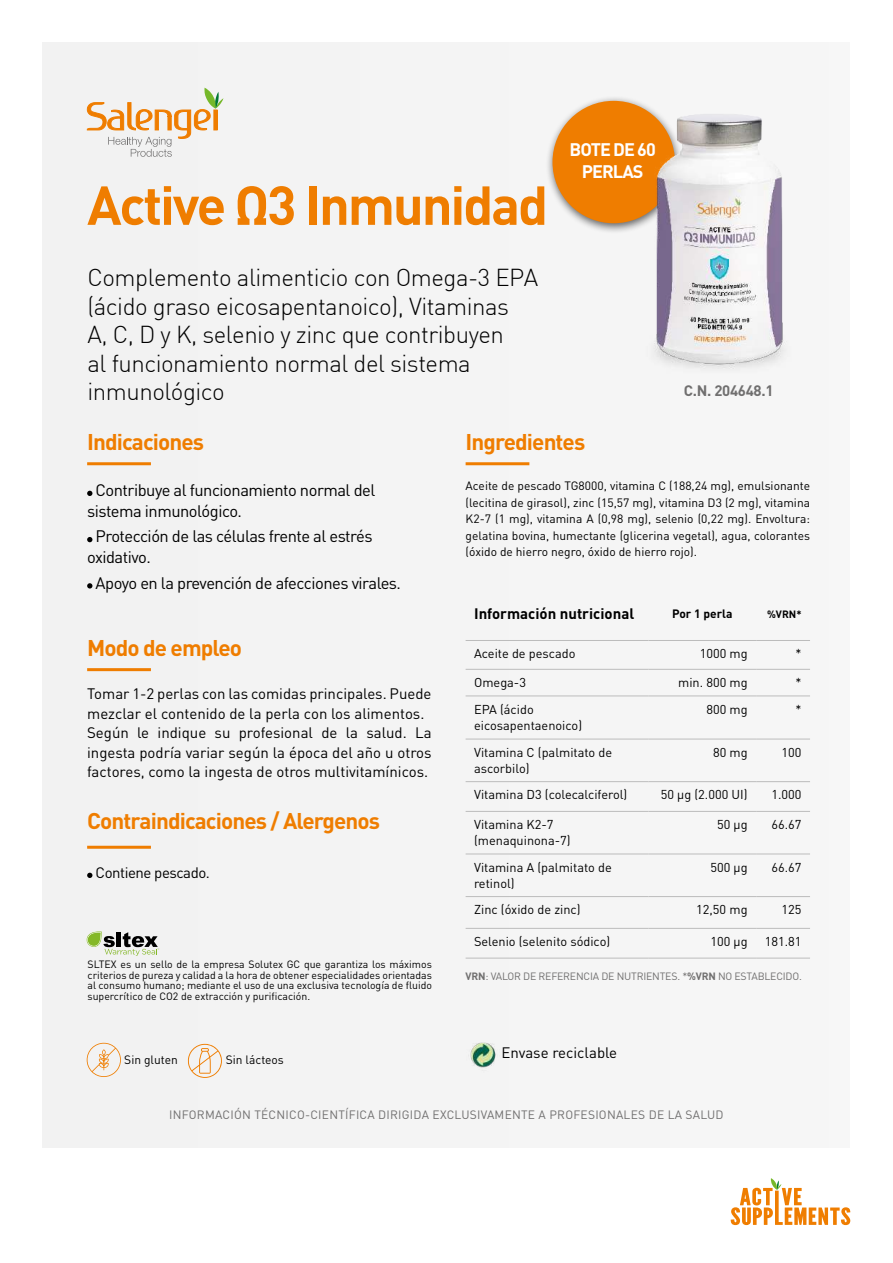
<style>
.page{position:relative;width:893px;height:1263px;background:#fff}
.page>*{position:absolute;margin:0;border:0;box-sizing:border-box;transform-origin:0 0}
.t1{font:700 54px "DIN";letter-spacing:-.04em;color:#ef7d00}
.t2{font:300 24px/28.5px "DIN";letter-spacing:-.02em;color:#000}
.t3{font:700 22.5px "DIN";letter-spacing:-.04em;color:#ef7d00}
.t4{font:700 18px/22.5px "DIN";letter-spacing:-.05em;color:#fff;text-align:center}
.t5{font:16.5px/21px "DIN";letter-spacing:-.03em;color:#000}
.t6{font:15px/19.5px "DIN";color:#000}
.t7{font:700 15px "DIN";color:#000}
.t8{font:15px "DIN";letter-spacing:-.03em;color:#000}
.t9{font:700 15px "DIN";letter-spacing:-.02em;color:#706f6f}
.t10{font:12.75px/16.5px "DIN";color:#000}
.t11{font:12px/16.5px "DIN";color:#000;text-align:justify}
.t12{font:12px "DIN";letter-spacing:.02em;color:#706f6f}
.t13{font:700 12px "DIN";color:#000}
.t14{font:10.5px/10.5px "DIN";color:#000;text-align:justify}
.t15{font:10.5px "DIN";letter-spacing:-.02em;color:#706f6f}
.t16{font:700 10.5px "DIN";color:#000}
.s1{font-weight:700}
</style>
<div class="page">
<div style="left:43px;top:43px;width:807px;height:1105px;background:#f2f2f2"></div>
<svg style="left:731px;top:1178px;width:119px;height:47px"></svg>
<img style="left:470px;top:1042px;width:26px;height:26px">
<svg style="left:87px;top:1043px;width:34px;height:34px"></svg>
<svg style="left:188px;top:1044px;width:34px;height:34px"></svg>
<div style="left:545px;top:96px;width:139px;height:138px;background:#000;opacity:.6"></div>
<div style="left:552px;top:101px;width:123px;height:122px;background:#ef7d00;border-radius:50%"></div>
<hr style="left:87px;top:462px;width:64px;height:3px;background:#ef7d00">
<svg style="left:87px;top:491px;width:5px;height:5px"></svg>
<svg style="left:87px;top:537px;width:5px;height:5px"></svg>
<svg style="left:87px;top:583px;width:5px;height:5px"></svg>
<hr style="left:87px;top:846px;width:64px;height:3px;background:#ef7d00">
<svg style="left:87px;top:873px;width:5px;height:5px"></svg>
<hr style="left:87px;top:668px;width:64px;height:3px;background:#ef7d00">
<hr style="left:466px;top:462px;width:63px;height:3px;background:#ef7d00">
<svg style="left:87px;top:88px;width:136px;height:69px"></svg>
<svg style="left:87px;top:931px;width:72px;height:25px"></svg>
<hr style="left:466px;top:640px;width:182px;height:1px;background:#bcbcbc">
<hr style="left:648px;top:640px;width:108px;height:1px;background:#bcbcbc">
<hr style="left:756px;top:640px;width:54px;height:1px;background:#bcbcbc">
<hr style="left:466px;top:669px;width:182px;height:1px;background:#bcbcbc">
<hr style="left:648px;top:669px;width:108px;height:1px;background:#bcbcbc">
<hr style="left:756px;top:669px;width:54px;height:1px;background:#bcbcbc">
<hr style="left:466px;top:695px;width:182px;height:1px;background:#bcbcbc">
<hr style="left:648px;top:695px;width:108px;height:1px;background:#bcbcbc">
<hr style="left:756px;top:695px;width:54px;height:1px;background:#bcbcbc">
<hr style="left:466px;top:739px;width:182px;height:1px;background:#bcbcbc">
<hr style="left:648px;top:739px;width:108px;height:1px;background:#bcbcbc">
<hr style="left:756px;top:739px;width:54px;height:1px;background:#bcbcbc">
<hr style="left:466px;top:781px;width:182px;height:1px;background:#bcbcbc">
<hr style="left:648px;top:781px;width:108px;height:1px;background:#bcbcbc">
<hr style="left:756px;top:781px;width:54px;height:1px;background:#bcbcbc">
<hr style="left:466px;top:811px;width:182px;height:1px;background:#bcbcbc">
<hr style="left:648px;top:811px;width:108px;height:1px;background:#bcbcbc">
<hr style="left:756px;top:811px;width:54px;height:1px;background:#bcbcbc">
<hr style="left:466px;top:854px;width:182px;height:1px;background:#bcbcbc">
<hr style="left:648px;top:854px;width:108px;height:1px;background:#bcbcbc">
<hr style="left:756px;top:854px;width:54px;height:1px;background:#bcbcbc">
<hr style="left:466px;top:896px;width:182px;height:1px;background:#bcbcbc">
<hr style="left:648px;top:896px;width:108px;height:1px;background:#bcbcbc">
<hr style="left:756px;top:896px;width:54px;height:1px;background:#bcbcbc">
<hr style="left:466px;top:928px;width:182px;height:1px;background:#bcbcbc">
<hr style="left:648px;top:928px;width:108px;height:1px;background:#bcbcbc">
<hr style="left:756px;top:928px;width:54px;height:1px;background:#bcbcbc">
<hr style="left:466px;top:958px;width:182px;height:1px;background:#bcbcbc">
<hr style="left:648px;top:958px;width:108px;height:1px;background:#bcbcbc">
<hr style="left:756px;top:958px;width:54px;height:1px;background:#bcbcbc">
<img style="left:627px;top:96px;width:156px;height:273px">
<h1 class="t1" style="left:87px;top:170px;width:463px">Active Ω3 Inmunidad</h1>
<h2 class="t2" style="left:88px;top:263px;width:452px">Complemento alimenticio con Omega-3 EPA (ácido graso eicosapentanoico), Vitaminas<br>A, C, D y K, selenio y zinc que contribuyen<br>al funcionamiento normal del sistema inmunológico</h2>
<h3 class="t4" style="left:569px;top:137px;width:88px">BOTE DE 60<br>PERLAS</h3>
<p class="t9" style="left:684px;top:381px;width:91px">C.N. 204648.1</p>
<h3 class="t3" style="left:87px;top:427px;width:119px">Indicaciones</h3>
<p class="t5" style="left:87px;top:479px;width:290px;text-indent:8px">Contribuye al funcionamiento normal del sistema inmunológico.</p>
<p class="t5" style="left:87px;top:525px;width:287px;text-indent:8px">Protección de las células frente al estrés oxidativo.</p>
<p class="t5" style="left:96px;top:572px;width:307px">Apoyo en la prevención de afecciones virales.</p>
<h3 class="t3" style="left:87px;top:633px;width:156px">Modo de empleo</h3>
<p class="t6" style="left:87px;top:684px;width:346px">Tomar 1-2 perlas con las comidas principales. Puede mezclar el contenido de la perla con los alimentos.<br>Según le indique su profesional de la salud. La ingesta podría variar según la época del año u otros factores, como la ingesta de otros multivitamínicos.</p>
<h3 class="t3" style="left:87px;top:806px;width:294px">Contraindicaciones / Alergenos</h3>
<p class="t8" style="left:96px;top:863px;width:116px">Contiene pescado.</p>
<p class="t14" style="left:88px;top:959px;width:346px">SLTEX es un sello de la empresa Solutex GC que garantiza los máximos criterios de pureza y calidad a la hora de obtener especialidades orientadas al consumo humano; mediante el uso de una exclusiva tecnología de fluido supercrítico de CO2 de extracción y purificación.</p>
<p class="t11" style="left:124px;top:1051px;width:55px">Sin gluten</p>
<p class="t11" style="left:226px;top:1051px;width:60px">Sin lácteos</p>
<h3 class="t3" style="left:466px;top:427px;width:121px">Ingredientes</h3>
<p class="t11" style="left:466px;top:477px;width:346px">Aceite de pescado TG8000, vitamina C (188,24 mg), emulsionante (lecitina de girasol), zinc (15,57 mg), vitamina D3 (2 mg), vitamina K2-7 (1 mg), vitamina A (0,98 mg), selenio (0,22 mg). Envoltura: gelatina bovina, humectante (glicerina vegetal), agua, colorantes (óxido de hierro negro, óxido de hierro rojo).</p>
<p class="t7" style="left:474px;top:604px;width:162px">Información nutricional</p>
<p class="t13" style="left:672px;top:606px;width:62px">Por 1 perla</p>
<p class="t16" style="left:767px;top:607px;width:36px">%VRN*</p>
<p class="t10" style="left:474px;top:645px;width:103px">Aceite de pescado</p>
<p class="t10" style="left:700px;top:645px;width:49px">1000 mg</p>
<p class="t10" style="left:795px;top:645px;width:8px">*</p>
<p class="t10" style="left:474px;top:674px;width:53px">Omega-3</p>
<p class="t10" style="left:678px;top:674px;width:71px">min. 800 mg</p>
<p class="t10" style="left:795px;top:674px;width:8px">*</p>
<p class="t10" style="left:474px;top:700px;width:110px">EPA (ácido eicosapentaenoico)</p>
<p class="t10" style="left:706px;top:700px;width:43px">800 mg</p>
<p class="t10" style="left:795px;top:700px;width:8px">*</p>
<p class="t10" style="left:474px;top:743px;width:140px">Vitamina C (palmitato de ascorbilo)</p>
<p class="t10" style="left:713px;top:743px;width:36px">80 mg</p>
<p class="t10" style="left:781px;top:743px;width:21px">100</p>
<p class="t10" style="left:474px;top:786px;width:155px">Vitamina D3 (colecalciferol)</p>
<p class="t10" style="left:661px;top:786px;width:88px">50 µg (2.000 UI)</p>
<p class="t10" style="left:771px;top:786px;width:32px">1.000</p>
<p class="t10" style="left:474px;top:816px;width:98px">Vitamina K2-7 (menaquinona-7)</p>
<p class="t10" style="left:717px;top:816px;width:32px">50 µg</p>
<p class="t10" style="left:771px;top:816px;width:32px">66.67</p>
<p class="t10" style="left:474px;top:858px;width:139px">Vitamina A (palmitato de retinol)</p>
<p class="t10" style="left:710px;top:858px;width:39px">500 µg</p>
<p class="t10" style="left:771px;top:858px;width:32px">66.67</p>
<p class="t10" style="left:474px;top:901px;width:108px">Zinc (óxido de zinc)</p>
<p class="t10" style="left:696px;top:901px;width:53px">12,50 mg</p>
<p class="t10" style="left:781px;top:901px;width:21px">125</p>
<p class="t10" style="left:474px;top:933px;width:138px">Selenio (selenito sódico)</p>
<p class="t10" style="left:710px;top:933px;width:39px">100 µg</p>
<p class="t10" style="left:765px;top:933px;width:38px">181.81</p>
<p class="t15" style="left:466px;top:970px;width:338px"><span class="s1">VRN</span>: VALOR DE REFERENCIA DE NUTRIENTES. *<span class="s1">%VRN</span> NO ESTABLECIDO.</p>
<p class="t6" style="left:501px;top:1042px;width:117px">Envase reciclable</p>
<p class="t12" style="left:169px;top:1107px;width:556px">INFORMACIÓN TÉCNICO-CIENTÍFICA DIRIGIDA EXCLUSIVAMENTE A PROFESIONALES DE LA SALUD</p>
</div>
